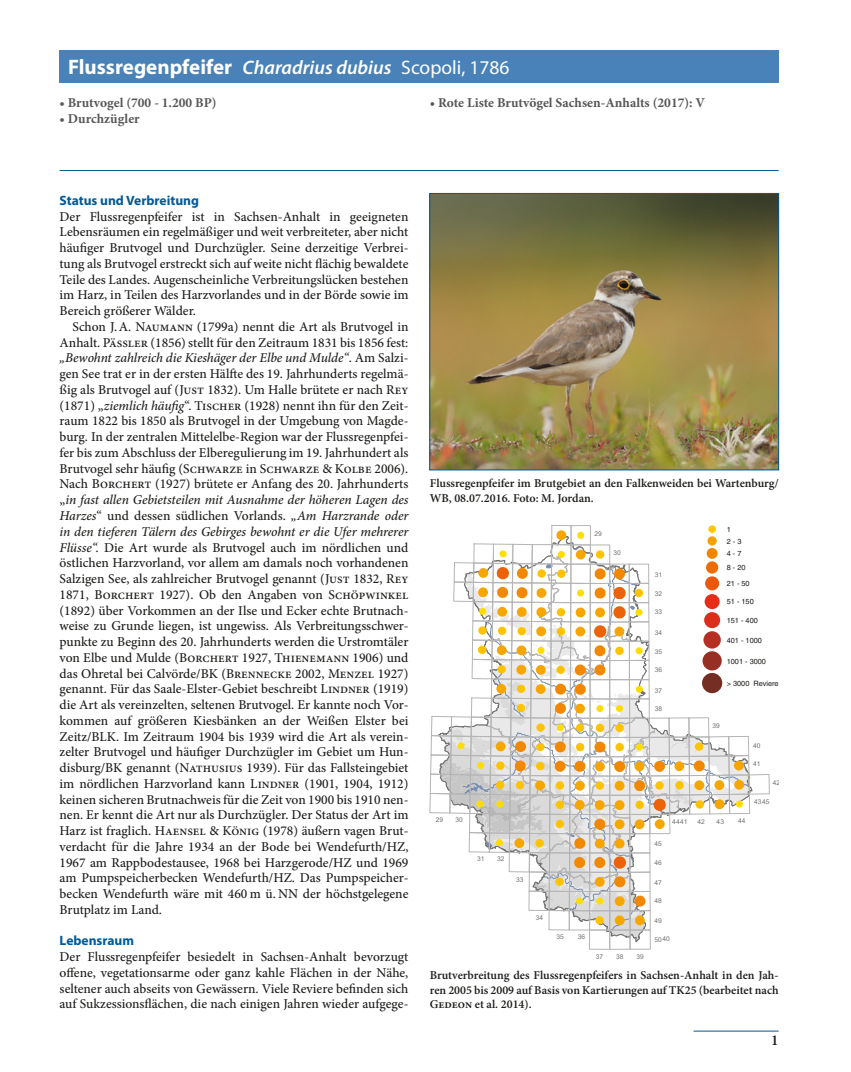
<style>
.page{position:relative;width:851px;height:1072px;background:#fff}
.page>*{position:absolute;margin:0;border:0;box-sizing:border-box;transform-origin:0 0}
.Artname__H1{font:700 21px "Myriad Pro";color:#fff}
.t1{font:600 15px "Minion Pro";color:#1d1d1b}
.t2{font:500 13.5px/15.8px "Minion Pro";color:#1d1d1b;text-align:justify}
.Status{font:700 13.5px "Minion Pro";color:#575756}
.t3{font:700 13.5px "Myriad Pro";color:#005a9a}
.Legende_Abb_Tab{font:600 12px/14.4px "Minion Pro";color:#1d1d1b}
.t4{font:7.35px/11.7px "Helvetica";color:#1d1d1b}
.t5{font:6.6px "Arial";color:#717170}
.s1{font-weight:600;font-style:italic;font-size:19.5px}
.s2{font-weight:400;font-size:19.5px}
.s3{font-style:italic}
</style>
<div class="page">
<hr style="left:693px;top:1030px;width:85px;height:1px;background:#005a9a">
<hr style="left:60px;top:170px;width:718px;height:1px;background:#005a9a">
<div style="left:60px;top:50px;width:718px;height:33px;background:#4882b8"></div>
<img style="left:431px;top:195px;width:345px;height:273px">
<div style="left:429px;top:193px;width:349px;height:277px;border:1px solid #005a9a"></div>
<div style="left:551px;top:525px;width:20px;height:20px;border:1px solid #b5b5b5"></div>
<div style="left:630px;top:929px;width:20px;height:20px;border:1px solid #b5b5b5"></div>
<div style="left:609px;top:929px;width:21px;height:20px;border:1px solid #b5b5b5"></div>
<div style="left:589px;top:929px;width:20px;height:20px;border:1px solid #b5b5b5"></div>
<div style="left:571px;top:525px;width:19px;height:20px;border:1px solid #b5b5b5"></div>
<svg style="left:429px;top:530px;width:340px;height:412px"></svg>
<div style="left:708px;top:525px;width:7px;height:8px;background:#fec700;border-radius:50%"></div>
<div style="left:707px;top:536px;width:9px;height:9px;background:#f6a000;border-radius:50%"></div>
<div style="left:706px;top:548px;width:11px;height:11px;background:#f18500;border-radius:50%"></div>
<div style="left:706px;top:561px;width:12px;height:12px;background:#ed6c05;border-radius:50%"></div>
<div style="left:705px;top:576px;width:14px;height:14px;background:#ea580c;border-radius:50%"></div>
<div style="left:704px;top:594px;width:15px;height:15px;background:#e52d18;border-radius:50%"></div>
<div style="left:704px;top:612px;width:16px;height:16px;background:#dc2c1a;border-radius:50%"></div>
<div style="left:703px;top:631px;width:17px;height:17px;background:#b62f23;border-radius:50%"></div>
<div style="left:702px;top:651px;width:19px;height:19px;background:#972f25;border-radius:50%"></div>
<div style="left:702px;top:673px;width:20px;height:20px;background:#742e24;border-radius:50%"></div>
<h1 class="Artname__H1" style="left:68px;top:53px;width:443px">Flussregenpfeifer <span class="s1">Charadrius dubius</span> <span class="s2">Scopoli, 1786</span></h1>
<p class="Status" style="left:60px;top:93px;width:159px">• Brutvogel (700 - 1.200 BP)</p>
<p class="Status" style="left:60px;top:109px;width:82px">• Durchzügler</p>
<p class="Status" style="left:429px;top:93px;width:277px">• Rote Liste Brutvögel Sachsen-Anhalts (2017): V</p>
<p class="t3" style="left:60px;top:191px;width:141px">Status und Verbreitung</p>
<p class="t2" style="left:60px;top:208px;width:350px">Der Flussregenpfeifer ist in Sachsen-Anhalt in geeigneten Lebensräumen ein regelmäßiger und weit verbreiteter, aber nicht häufiger Brutvogel und Durchzügler. Seine derzeitige Verbrei&shy;tung als Brutvogel erstreckt sich auf weite nicht flächig bewaldete Teile des Landes. Augenscheinliche Verbreitungslücken bestehen im Harz, in Teilen des Harzvorlandes und in der Börde sowie im Bereich größerer Wälder.</p>
<p class="t2" style="left:60px;top:319px;width:350px;text-indent:13px">Schon J.A. Naumann (1799a) nennt die Art als Brutvogel in Anhalt. Pässler (1856) stellt für den Zeitraum 1831 bis 1856 fest: <span class="s3">„Bewohnt zahlreich die Kieshäger der Elbe und Mulde“</span>. Am Salzi&shy;gen See trat er in der ersten Hälfte des 19. Jahrhunderts regelmä&shy;ßig als Brutvogel auf (Just 1832). Um Halle brütete er nach Rey (1871) „<span class="s3">ziemlich häufig</span>“. Tischer (1928) nennt ihn für den Zeit&shy;raum 1822 bis 1850 als Brutvogel in der Umgebung von Magde&shy;burg. In der zentralen Mittelelbe-Region war der Flussregenpfei&shy;fer bis zum Abschluss der Elberegulierung im 19. Jahrhundert als Brutvogel sehr häufig (Schwarze in Schwarze &amp; Kolbe 2006).<br>Nach Borchert (1927) brütete er Anfang des 20. Jahrhunderts „<span class="s3">in fast allen Gebietsteilen mit Ausnahme der höheren Lagen des Harzes</span>“ und dessen südlichen Vorlands. <span class="s3">„Am Harzrande oder in den tieferen Tälern des Gebirges bewohnt er die Ufer mehrerer Flüsse“.</span> Die Art wurde als Brutvogel auch im nördlichen und östlichen Harzvorland, vor allem am damals noch vorhandenen Salzigen See, als zahlreicher Brutvogel genannt (Just 1832, Rey 1871, Borchert 1927). Ob den Angaben von Schöpwinkel (1892) über Vorkommen an der Ilse und Ecker echte Brutnach&shy;weise zu Grunde liegen, ist ungewiss. Als Verbreitungsschwer&shy;punkte zu Beginn des 20. Jahrhunderts werden die Urstromtäler von Elbe und Mulde (Borchert 1927, Thienemann 1906) und das Ohretal bei Calvörde/BK (Brennecke 2002, Menzel 1927) genannt. Für das Saale-Elster-Gebiet beschreibt Lindner (1919) die Art als vereinzelten, seltenen Brutvogel. Er kannte noch Vor&shy;kommen auf größeren Kiesbänken an der Weißen Elster bei Zeitz/BLK. Im Zeitraum 1904 bis 1939 wird die Art als verein&shy;zelter Brutvogel und häufiger Durchzügler im Gebiet um Hun&shy;disburg/BK genannt (Nathusius 1939). Für das Fallsteingebiet im nördlichen Harzvorland kann Lindner (1901, 1904, 1912) keinen sicheren Brutnachweis für die Zeit von 1900 bis 1910 nen&shy;nen. Er kennt die Art nur als Durchzügler. Der Status der Art im Harz ist fraglich. Haensel &amp; König (1978) äußern vagen Brut&shy;verdacht für die Jahre 1934 an der Bode bei Wendefurth/HZ, 1967 am Rappbodestausee, 1968 bei Harzgerode/HZ und 1969 am Pumpspeicherbecken Wendefurth/HZ. Das Pumpspeicher&shy;becken Wendefurth wäre mit 460 m ü. NN der höchstgelegene Brutplatz im Land.</p>
<p class="t3" style="left:60px;top:932px;width:76px">Lebensraum</p>
<p class="t2" style="left:60px;top:949px;width:350px">Der Flussregenpfeifer besiedelt in Sachsen-Anhalt bevorzugt offene, vegetationsarme oder ganz kahle Flächen in der Nähe, seltener auch abseits von Gewässern. Viele Reviere befinden sich auf Sukzessionsflächen, die nach einigen Jahren wieder aufgege-</p>
<p class="Legende_Abb_Tab" style="left:429px;top:476px;width:350px">Flussregenpfeifer im Brutgebiet an den Falkenweiden bei Wartenburg/<br>WB, 08.07.2016. Foto: M. Jordan.</p>
<p class="t5" style="left:594px;top:529px;width:9px">29</p>
<p class="t5" style="left:613px;top:548px;width:9px">30</p>
<p class="t5" style="left:654px;top:570px;width:9px">31</p>
<p class="t5" style="left:654px;top:589px;width:9px">32</p>
<p class="t5" style="left:654px;top:607px;width:9px">33</p>
<p class="t5" style="left:654px;top:627px;width:9px">34</p>
<p class="t5" style="left:654px;top:647px;width:9px">35</p>
<p class="t5" style="left:654px;top:665px;width:9px">36</p>
<p class="t5" style="left:654px;top:686px;width:9px">37</p>
<p class="t5" style="left:654px;top:703px;width:9px">38</p>
<p class="t4" style="left:726px;top:523px;width:16px">1<br>2 - 3</p>
<p class="t4" style="left:726px;top:546px;width:20px;line-height:14.1px">4 - 7<br>8 - 20</p>
<p class="t4" style="left:726px;top:577px;width:24px">21 - 50</p>
<p class="t4" style="left:726px;top:596px;width:28px">51 - 150</p>
<p class="t4" style="left:726px;top:614px;width:33px">151 - 400</p>
<p class="t4" style="left:726px;top:634px;width:37px">401 - 1000</p>
<p class="t4" style="left:726px;top:655px;width:41px">1001 - 3000</p>
<p class="t4" style="left:726px;top:677px;width:53px">&gt; 3000 Reviere</p>
<p class="t5" style="left:712px;top:721px;width:9px">39</p>
<p class="t5" style="left:753px;top:741px;width:9px">40</p>
<p class="t5" style="left:753px;top:759px;width:9px">41</p>
<p class="t5" style="left:772px;top:778px;width:9px">42</p>
<p class="t5" style="left:754px;top:797px;width:17px">4345</p>
<p class="t5" style="left:435px;top:814px;width:9px">29</p>
<p class="t5" style="left:455px;top:815px;width:9px">30</p>
<p class="t5" style="left:738px;top:816px;width:9px">44</p>
<p class="t5" style="left:477px;top:854px;width:9px">31</p>
<p class="t5" style="left:697px;top:816px;width:9px">42</p>
<p class="t5" style="left:716px;top:816px;width:9px">43</p>
<p class="t5" style="left:672px;top:817px;width:17px">4441</p>
<p class="t5" style="left:654px;top:838px;width:9px">45</p>
<p class="t5" style="left:497px;top:854px;width:9px">32</p>
<p class="t5" style="left:654px;top:858px;width:9px">46</p>
<p class="t5" style="left:516px;top:874px;width:9px">33</p>
<p class="t5" style="left:535px;top:913px;width:9px">34</p>
<p class="t5" style="left:556px;top:932px;width:9px">35</p>
<p class="t5" style="left:577px;top:932px;width:9px">36</p>
<p class="t5" style="left:595px;top:952px;width:9px">37</p>
<p class="t5" style="left:616px;top:952px;width:9px">38</p>
<p class="t5" style="left:636px;top:952px;width:9px">39</p>
<p class="t5" style="left:654px;top:878px;width:9px">47</p>
<p class="t5" style="left:654px;top:896px;width:9px">48</p>
<p class="t5" style="left:654px;top:916px;width:9px">49</p>
<p class="t5" style="left:654px;top:934px;width:17px">5040</p>
<p class="Legende_Abb_Tab" style="left:429px;top:968px;width:350px;text-align:justify">Brutverbreitung des Flussregenpfeifers in Sachsen-Anhalt in den Jah&shy;ren 2005 bis 2009 auf Basis von Kartierungen auf TK25 (bearbeitet nach Gedeon et al. 2014).</p>
<p class="t1" style="left:771px;top:1029px;width:9px">1</p>
</div>
